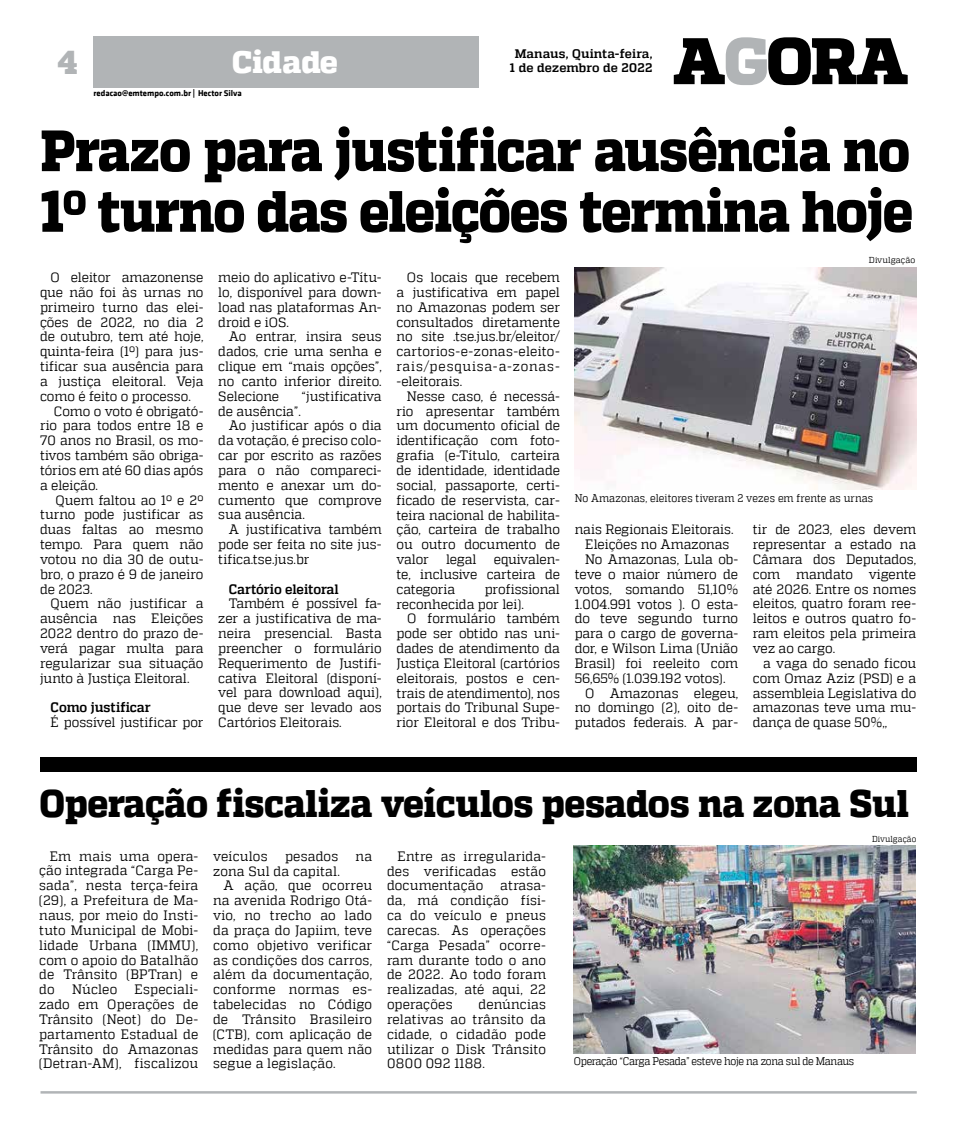
<style>
.page{position:relative;width:957px;height:1134px;background:#fff}
.page>*{position:absolute;margin:0;border:0;box-sizing:border-box;transform-origin:0 0}
.t1{font:800 58.12px/60.6px "MW Quadon";letter-spacing:-.025em;color:#000;scale:.9 1}
.t2{font:800 38.38px "MW Quadon";letter-spacing:-.01em;color:#000;scale:.93 1}
.t3{font:800 33px "MW Quadon";color:#b1b4b6;scale:.95 1}
.t4{font:800 30.88px "MW Quadon";color:#fff}
.t5{font:13.62px/14.9px "MW Quadon";color:#000;text-align:justify;scale:.95 1}
.t6{font:700 13.62px "MW Quadon";letter-spacing:-.005em;color:#000;scale:.95 1}
.t7{font:700 12.38px "MW Quadon";letter-spacing:.01em;color:#000}
.t8{font:11.12px "MW Quadon";letter-spacing:.005em;color:#000;scale:.9 1}
.t9{font:11.12px "MW Quadon";letter-spacing:-.02em;color:#000;scale:.9 1}
.t10{font:700 8.62px "MW Klavika Bd";color:#000}
.t11{font:8.62px "MW Quadon";letter-spacing:.01em;color:#000;scale:.95 1}
.t12{font:8.62px "MW Quadon";letter-spacing:.01em;color:#000;scale:.9 1}
</style>
<div class="page">
<div style="left:94px;top:36px;width:385px;height:52px;background:#b1b4b6"></div>
<svg style="left:674px;top:37px;width:233px;height:48px"></svg>
<hr style="left:41px;top:1091px;width:875px;height:2px;background:#b1b4b6">
<img style="left:574px;top:267px;width:342px;height:223px">
<div style="left:40px;top:757px;width:876px;height:15px;background:#000"></div>
<img style="left:574px;top:846px;width:341px;height:207px">
<h3 class="t3" style="left:58px;top:43px;width:23px">4</h3>
<h3 class="t4" style="left:232px;top:44px;width:107px">Cidade</h3>
<p class="t10" style="left:94px;top:87px;width:150px">redacao@emtempo.com.br | Hector Silva</p>
<p class="t7" style="left:515px;top:46px;width:139px">Manaus, Quinta-feira,</p>
<p class="t7" style="left:510px;top:61px;width:144px">1 de dezembro de 2022</p>
<h1 class="t1" style="left:41px;top:122px;width:971px">Prazo para justificar ausência no<br>1º turno das eleições termina hoje</h1>
<p class="t11" style="left:869px;top:255px;width:50px">Divulgação</p>
<p class="t5" style="left:51px;top:270px;width:162px">O eleitor amazonense</p>
<p class="t5" style="left:40px;top:285px;width:174px">que não foi às urnas no</p>
<p class="t5" style="left:40px;top:299px;width:174px">primeiro turno das elei-</p>
<p class="t5" style="left:40px;top:314px;width:174px">ções de 2022, no dia 2</p>
<p class="t5" style="left:40px;top:329px;width:174px">de outubro, tem até hoje,</p>
<p class="t5" style="left:40px;top:344px;width:174px">quinta-feira (1º) para jus-</p>
<p class="t5" style="left:40px;top:359px;width:174px">tificar sua ausência para</p>
<p class="t5" style="left:40px;top:374px;width:174px">a justiça eleitoral. Veja</p>
<p class="t5" style="left:40px;top:388px;width:160px">como é feito o processo.</p>
<p class="t5" style="left:54px;top:403px;width:159px">Como o voto é obrigató-</p>
<p class="t5" style="left:40px;top:418px;width:174px">rio para todos entre 18 e</p>
<p class="t5" style="left:40px;top:433px;width:174px">70 anos no Brasil, os mo-</p>
<p class="t5" style="left:40px;top:448px;width:174px">tivos também são obriga-</p>
<p class="t5" style="left:40px;top:463px;width:174px">tórios em até 60 dias após</p>
<p class="t5" style="left:40px;top:477px;width:63px">a eleição.</p>
<p class="t5" style="left:56px;top:492px;width:157px">Quem faltou ao 1º e 2º</p>
<p class="t5" style="left:40px;top:507px;width:174px">turno pode justificar as</p>
<p class="t5" style="left:40px;top:522px;width:174px">duas faltas ao mesmo</p>
<p class="t5" style="left:40px;top:537px;width:174px">tempo. Para quem não</p>
<p class="t5" style="left:40px;top:552px;width:174px">votou no dia 30 de outu-</p>
<p class="t5" style="left:40px;top:566px;width:174px">bro, o prazo é 9 de janeiro</p>
<p class="t5" style="left:40px;top:581px;width:57px">de 2023.</p>
<p class="t5" style="left:51px;top:596px;width:162px">Quem não justificar a</p>
<p class="t5" style="left:40px;top:611px;width:174px">ausência nas Eleições</p>
<p class="t5" style="left:40px;top:626px;width:174px">2022 dentro do prazo de-</p>
<p class="t5" style="left:40px;top:641px;width:174px">verá pagar multa para</p>
<p class="t5" style="left:40px;top:655px;width:174px">regularizar sua situação</p>
<p class="t5" style="left:40px;top:670px;width:159px">junto à Justiça Eleitoral.</p>
<p class="t6" style="left:51px;top:700px;width:107px">Como justificar</p>
<p class="t5" style="left:51px;top:715px;width:162px">É possível justificar por</p>
<p class="t5" style="left:218px;top:270px;width:174px">meio do aplicativo e-Títu&shy;lo, disponível para down&shy;load nas plataformas An&shy;droid e iOS.</p>
<p class="t5" style="left:218px;top:329px;width:174px;text-indent:11px">Ao entrar, insira seus dados, crie uma senha e clique em “mais opções”, no canto inferior direito.<br>Selecione</p>
<p class="t5" style="left:302px;top:388px;width:86px">“justificativa</p>
<p class="t5" style="left:218px;top:403px;width:88px">de ausência”.</p>
<p class="t5" style="left:229px;top:418px;width:162px">Ao justificar após o dia</p>
<p class="t5" style="left:218px;top:433px;width:174px">da votação, é preciso colo-</p>
<p class="t5" style="left:218px;top:448px;width:174px">car por escrito as razões</p>
<p class="t5" style="left:218px;top:463px;width:174px">para o não compareci-</p>
<p class="t5" style="left:218px;top:477px;width:174px">mento e anexar um do-</p>
<p class="t5" style="left:218px;top:492px;width:174px">cumento que comprove</p>
<p class="t5" style="left:218px;top:507px;width:93px">sua ausência.</p>
<p class="t5" style="left:229px;top:522px;width:162px">A justificativa também</p>
<p class="t5" style="left:218px;top:537px;width:174px">pode ser feita no site jus-</p>
<p class="t5" style="left:218px;top:552px;width:98px">tifica.tse.jus.br</p>
<p class="t6" style="left:229px;top:581px;width:117px">Cartório eleitoral</p>
<p class="t5" style="left:218px;top:596px;width:174px;text-indent:11px">Também é possível fa&shy;zer a justificativa de ma&shy;neira presencial. Basta preencher o formulário Requerimento de Justifi&shy;cativa Eleitoral (disponí&shy;vel para download aqui), que deve ser levado aos Cartórios Eleitorais.</p>
<p class="t5" style="left:396px;top:270px;width:174px;text-indent:11px">Os locais que recebem a justificativa em papel no Amazonas podem ser consultados diretamente no site .tse.jus.br/eleitor/ cartorios-e-zonas-eleito&shy;rais/pesquisa-a-zonas--eleitorais.</p>
<p class="t5" style="left:396px;top:388px;width:174px;text-indent:11px">Nesse caso, é necessá&shy;rio apresentar também um documento oficial de identificação com foto&shy;grafia (e-Título, carteira de identidade, identidade social, passaporte, certi&shy;ficado de reservista, car&shy;teira nacional de habilita&shy;ção, carteira de trabalho ou outro documento de valor</p>
<p class="t5" style="left:396px;top:552px;width:174px;text-indent:97px">equivalen&shy;te, inclusive carteira de categoria</p>
<p class="t5" style="left:446px;top:552px;width:34px">legal</p>
<p class="t5" style="left:396px;top:581px;width:174px;text-indent:88px">profissional reconhecida por lei).</p>
<p class="t5" style="left:396px;top:611px;width:174px;text-indent:11px">O formulário também pode ser obtido nas uni&shy;dades de atendimento da Justiça Eleitoral (cartórios eleitorais, postos e cen&shy;trais de atendimento), nos portais do Tribunal Supe&shy;rior Eleitoral e dos Tribu-</p>
<p class="t8" style="left:574px;top:492px;width:333px">No Amazonas, eleitores tiveram 2 vezes em frente as urnas</p>
<p class="t5" style="left:575px;top:522px;width:169px">nais Regionais Eleitorais.</p>
<p class="t5" style="left:585px;top:537px;width:153px">Eleições no Amazonas</p>
<p class="t5" style="left:585px;top:552px;width:162px">No Amazonas, Lula ob-</p>
<p class="t5" style="left:575px;top:567px;width:174px">teve o maior número de</p>
<p class="t5" style="left:575px;top:581px;width:174px">votos, somando 51,10%</p>
<p class="t5" style="left:575px;top:596px;width:174px">1.004.991 votos ). O esta-</p>
<p class="t5" style="left:575px;top:611px;width:174px">do teve segundo turno</p>
<p class="t5" style="left:575px;top:626px;width:174px">para o cargo de governa-</p>
<p class="t5" style="left:575px;top:641px;width:174px">dor, e Wilson Lima (União</p>
<p class="t5" style="left:575px;top:656px;width:174px">Brasil) foi reeleito com</p>
<p class="t5" style="left:575px;top:670px;width:160px">56,65% (1.039.192 votos).</p>
<p class="t5" style="left:585px;top:685px;width:162px">O Amazonas elegeu,</p>
<p class="t5" style="left:575px;top:700px;width:174px">no domingo (2), oito de-</p>
<p class="t5" style="left:575px;top:715px;width:174px">putados federais. A par-</p>
<p class="t5" style="left:753px;top:522px;width:174px">tir de 2023, eles devem representar a estado na Câmara dos Deputados, com mandato vigente até 2026. Entre os nomes eleitos, quatro foram ree&shy;leitos e outros quatro fo&shy;ram eleitos pela primeira vez ao cargo.</p>
<p class="t5" style="left:753px;top:655px;width:174px;text-indent:11px">a vaga do senado ficou com Omaz Aziz (PSD) e a assembleia Legislativa do amazonas teve uma mu&shy;dança de quase 50%,,</p>
<h2 class="t2" style="left:40px;top:781px;width:936px">Operação fiscaliza veículos pesados na zona Sul</h2>
<p class="t5" style="left:39px;top:848px;width:169px;text-indent:11px">Em mais uma opera&shy;ção integrada “Carga Pe&shy;sada”, nesta terça-feira (29), a Prefeitura de Ma&shy;naus, por meio do Insti&shy;tuto Municipal de Mobi&shy;lidade Urbana (IMMU), com o apoio do Batalhão de Trânsito (BPTran) e do</p>
<p class="t12" style="left:872px;top:834px;width:51px">Divulgação</p>
<p class="t5" style="left:213px;top:848px;width:59px">veículos</p>
<p class="t5" style="left:285px;top:848px;width:57px">pesados</p>
<p class="t5" style="left:356px;top:848px;width:19px">na</p>
<p class="t5" style="left:213px;top:863px;width:135px">zona Sul da capital.</p>
<p class="t5" style="left:224px;top:878px;width:158px">A ação, que ocorreu</p>
<p class="t5" style="left:213px;top:893px;width:169px">na avenida Rodrigo Otá-</p>
<p class="t5" style="left:213px;top:908px;width:169px">vio, no trecho ao lado</p>
<p class="t5" style="left:213px;top:922px;width:169px">da praça do Japiim, teve</p>
<p class="t5" style="left:213px;top:937px;width:169px">como objetivo verificar</p>
<p class="t5" style="left:213px;top:952px;width:169px">as condições dos carros,</p>
<p class="t5" style="left:213px;top:967px;width:169px">além da documentação,</p>
<p class="t5" style="left:213px;top:982px;width:169px">conforme normas es-</p>
<p class="t5" style="left:213px;top:997px;width:169px">tabelecidas no Código</p>
<p class="t5" style="left:213px;top:1011px;width:169px">de Trânsito Brasileiro</p>
<p class="t5" style="left:213px;top:1026px;width:169px">(CTB), com aplicação de</p>
<p class="t5" style="left:213px;top:1041px;width:169px">medidas para quem não</p>
<p class="t5" style="left:213px;top:1056px;width:130px">segue a legislação.</p>
<p class="t5" style="left:387px;top:848px;width:169px;text-indent:11px">Entre as irregularida&shy;des verificadas estão documentação atrasa&shy;da, má condição físi&shy;ca do veículo e pneus carecas. As operações “Carga Pesada” ocorre&shy;ram durante todo o ano de 2022. Ao todo foram realizadas, até aqui, 22 operações</p>
<p class="t5" style="left:72px;top:982px;width:49px">Núcleo</p>
<p class="t5" style="left:39px;top:982px;width:169px;text-indent:95px">Especiali&shy;zado em Operações de Trânsito (Neot) do De&shy;partamento Estadual de Trânsito do Amazonas (Detran-AM), fiscalizou</p>
<p class="t5" style="left:387px;top:997px;width:169px;text-indent:92px">denúncias relativas ao trânsito da cidade, o cidadão pode utilizar o Disk Trânsito 0800 092 1188.</p>
<p class="t9" style="left:574px;top:1055px;width:313px">Operação “Carga Pesada” esteve hoje na zona sul de Manaus</p>
</div>
